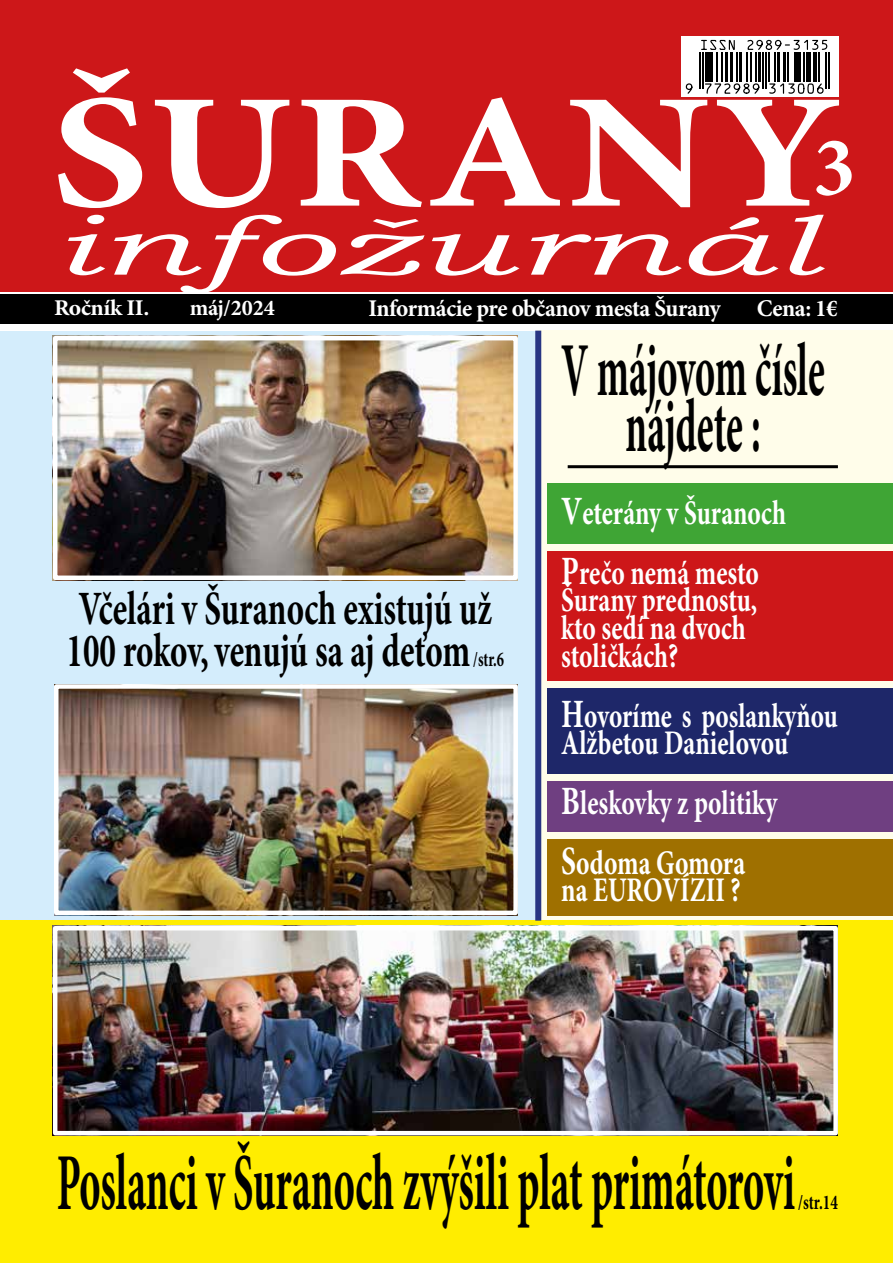
<style>
.page{position:relative;width:893px;height:1263px;background:#fff}
.page>*{position:absolute;margin:0;border:0;box-sizing:border-box;transform-origin:0 0}
.t1{font:700 162.75px "Minion Pro";letter-spacing:.015em;color:#fff;scale:1.19 1}
.t2{font:700 85.05px "Minion Pro";color:#fff}
.t3{font:italic 83.55px "Bookman Old Style";letter-spacing:.01em;color:#fff;scale:1.85 1}
.t4{font:700 80.7px "Minion Pro";color:#000;scale:.5 1}
.t5{font:700 76.2px/56.2px "Minion Pro";color:#000;text-align:center;scale:.5 1}
.t6{font:700 47.85px/42px "Minion Pro";letter-spacing:-.005em;color:#000;scale:.69 1}
.t7{font:700 34.5px/59.8px "Minion Pro";color:#fff;scale:.74 1}
.t8{font:700 34.5px/27.6px "Minion Pro";color:#fff;scale:.73 1}
.t9{font:700 24px "Minion Pro";letter-spacing:-.02em;color:#fff}
.t10{font:700 22.5px "Minion Pro";letter-spacing:-.015em;color:#fff;scale:1.05 1}
.t11{font:700 22.5px "Minion Pro";letter-spacing:-.015em;color:#fff}
.t12{font:700 21px "Minion Pro";letter-spacing:-.005em;color:#000;scale:.72 1}
.t13{font:700 21px "Minion Pro";letter-spacing:-.005em;color:#000;scale:.69 1}
.s1{font-size:40.2px}
</style>
<div class="page">
<div style="left:0;top:0;width:893px;height:291px;background:#cd1719"></div>
<div style="left:0;top:295px;width:893px;height:29px;background:#000"></div>
<div style="left:0;top:331px;width:893px;height:655px;background:#d4edfc"></div>
<div style="left:682px;top:36px;width:157px;height:61px;background:#fff"></div>
<svg style="left:685px;top:39px;width:144px;height:55px"></svg>
<img style="left:58px;top:341px;width:455px;height:234px">
<div style="left:53px;top:336px;width:465px;height:244px;border:4px solid #fff"></div>
<div style="left:537px;top:331px;width:356px;height:932px;background:#fffdea"></div>
<div style="left:547px;top:484px;width:346px;height:60px;background:#3fa535"></div>
<div style="left:547px;top:551px;width:346px;height:130px;background:#cd1719"></div>
<div style="left:547px;top:688px;width:346px;height:86px;background:#1e2769"></div>
<div style="left:547px;top:781px;width:346px;height:51px;background:#6f3f81"></div>
<div style="left:547px;top:839px;width:346px;height:76px;background:#9f7000"></div>
<img style="left:59px;top:689px;width:454px;height:221px">
<div style="left:54px;top:684px;width:464px;height:231px;border:4px solid #fff"></div>
<div style="left:0;top:921px;width:893px;height:342px;background:#ffed00"></div>
<img style="left:58px;top:931px;width:775px;height:199px">
<div style="left:53px;top:926px;width:785px;height:209px;border:4px solid #fff"></div>
<hr style="left:568px;top:465px;width:270px;height:3px;background:#000">
<div style="left:535px;top:331px;width:6px;height:590px;background:#283583"></div>
<h1 class="t1" style="left:51px;top:56px;width:665px">ŠURANY</h1>
<h3 class="t3" style="left:53px;top:189px;width:414px">infožurnál</h3>
<h2 class="t2" style="left:813px;top:117px;width:44px">3</h2>
<p class="t10" style="left:54px;top:294px;width:92px">Ročník II.</p>
<p class="t11" style="left:190px;top:294px;width:86px">máj/2024</p>
<p class="t9" style="left:369px;top:294px;width:353px">Informácie pre občanov mesta Šurany</p>
<p class="t9" style="left:757px;top:294px;width:83px">Cena: 1€</p>
<h3 class="t6" style="left:67px;top:590px;width:618px">Včelári v Šuranoch existujú už<br>100 rokov, venujú sa aj deťom</h3>
<p class="t13" style="left:473px;top:647px;width:46px">/str.6</p>
<h3 class="t5" style="left:561px;top:345px;width:529px">V májovom čísle nájdete :</h3>
<p class="t7" style="left:561px;top:484px;width:305px"><span class="s1">V</span>eterány v Šuranoch<br><span class="s1">P</span>rečo nemá mesto</p>
<p class="t7" style="left:561px;top:588px;width:266px;line-height:27.6px">Šurany prednostu, kto sedí na dvoch stoličkách?</p>
<p class="t8" style="left:561px;top:703px;width:380px"><span class="s1">H</span>ovoríme s poslankyňou<br>Alžbetou Danielovou</p>
<p class="t7" style="left:561px;top:774px;width:293px"><span class="s1">B</span>leskovky z politiky<br><span class="s1">S</span>odoma Gomora</p>
<p class="t7" style="left:561px;top:862px;width:244px">na EUROVÍZII ?</p>
<h3 class="t4" style="left:57px;top:1135px;width:1478px">Poslanci v Šuranoch zvýšili plat primátorovi</h3>
<p class="t12" style="left:798px;top:1190px;width:57px">/str.14</p>
</div>
